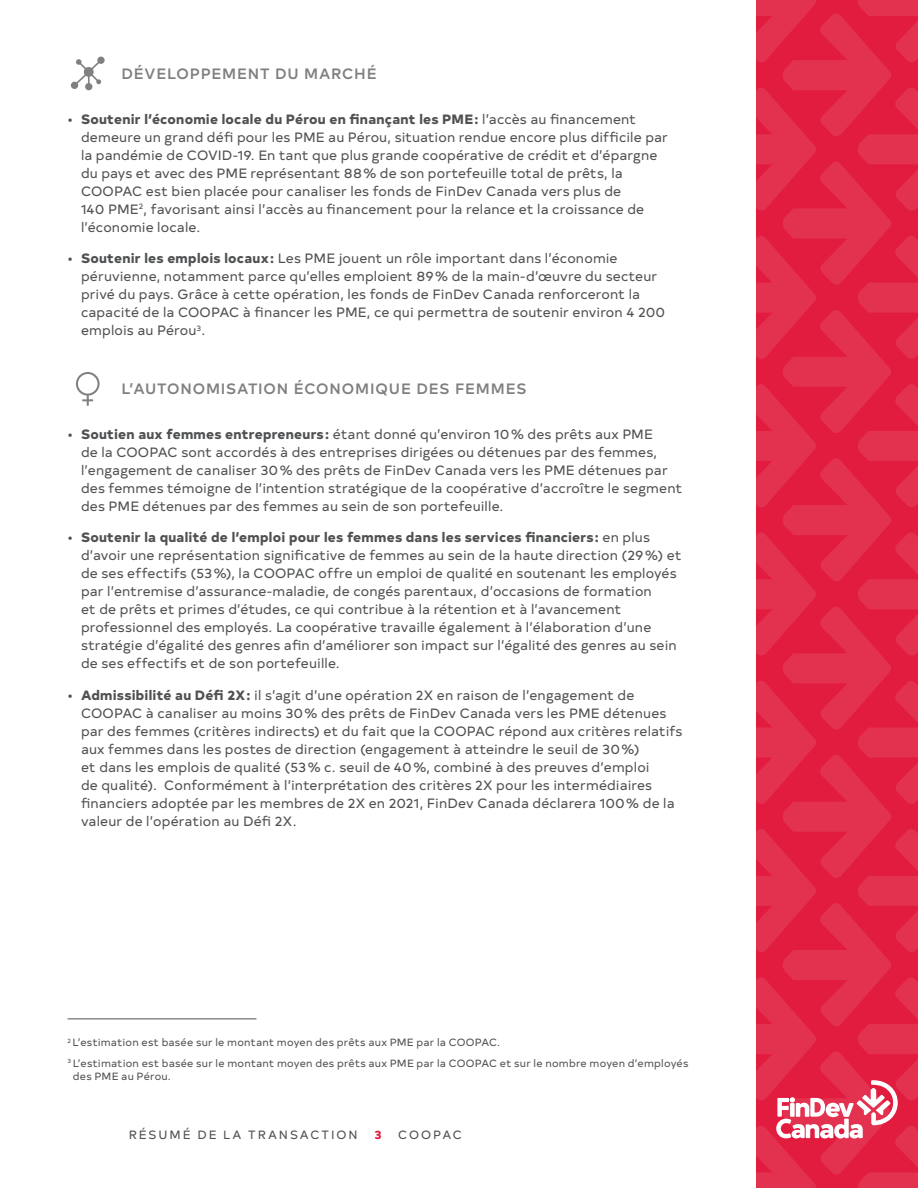
<style>
.page{position:relative;width:918px;height:1188px;background:#fff}
.page>*{position:absolute;margin:0;border:0;box-sizing:border-box;transform-origin:0 0}
.t1{font:500 15px "Typold";letter-spacing:.06em;color:#808080}
.t2{font:13.5px/18px "Typold";letter-spacing:.01em;color:#4f5153}
.t3{font:12px "Typold";letter-spacing:.165em;color:#4f5153}
.t4{font:800 12px "Typold";color:#e21c3f}
.Source_-_No_Rule{font:10.5px/13.5px "Typold";letter-spacing:.02em;color:#4f5153}
.Source_-_With_Rule{font:10.5px "Typold";letter-spacing:.02em;color:#4f5153}
.s1{font-weight:800}
</style>
<div class="page">
<svg style="left:756px;top:0;width:162px;height:1188px;background:#e2294a"></svg>
<svg style="left:71px;top:57px;width:34px;height:33px"></svg>
<svg style="left:76px;top:372px;width:24px;height:34px"></svg>
<hr style="left:68px;top:1018px;width:188px;height:1px;background:#4f5153">
<h3 class="t1" style="left:122px;top:61px;width:256px">DÉVELOPPEMENT DU MARCHÉ</h3>
<p class="t2" style="left:81px;top:109px;width:589px;text-indent:-14px">• <span class="s1">Soutenir l’économie locale du Pérou en finançant les PME :</span> l’accès au financement demeure un grand défi pour les PME au Pérou, situation rendue encore plus difficile par la pandémie de COVID‑19. En tant que plus grande coopérative de crédit et d’épargne du pays et avec des PME représentant 88 % de son portefeuille total de prêts, la COOPAC est bien placée pour canaliser les fonds de FinDev Canada vers plus de<br>140 PME<sup>2</sup>, favorisant ainsi l’accès au financement pour la relance et la croissance de l’économie locale.</p>
<p class="t2" style="left:81px;top:248px;width:586px;text-indent:-14px">• <span class="s1">Soutenir les emplois locaux :</span> Les PME jouent un rôle important dans l’économie péruvienne, notamment parce qu’elles emploient 89 % de la main‑d’œuvre du secteur privé du pays. Grâce à cette opération, les fonds de FinDev Canada renforceront la capacité de la COOPAC à financer les PME, ce qui permettra de soutenir environ 4 200 emplois au Pérou<sup>3</sup>.</p>
<h3 class="t1" style="left:122px;top:376px;width:407px">L’AUTONOMISATION ÉCONOMIQUE DES FEMMES</h3>
<p class="t2" style="left:81px;top:424px;width:603px;text-indent:-14px">• <span class="s1">Soutien aux femmes entrepreneurs :</span> étant donné qu’environ 10 % des prêts aux PME<br>de la COOPAC sont accordés à des entreprises dirigées ou détenues par des femmes, l’engagement de canaliser 30 % des prêts de FinDev Canada vers les PME détenues par des femmes témoigne de l’intention stratégique de la coopérative d’accroître le segment des PME détenues par des femmes au sein de son portefeuille.</p>
<p class="t2" style="left:81px;top:527px;width:602px;text-indent:-14px">• <span class="s1">Soutenir la qualité de l’emploi pour les femmes dans les services financiers :</span> en plus d’avoir une représentation significative de femmes au sein de la haute direction (29 %) et de ses effectifs (53 %), la COOPAC offre un emploi de qualité en soutenant les employés par l’entremise d’assurance‑maladie, de congés parentaux, d’occasions de formation<br>et de prêts et primes d’études, ce qui contribue à la rétention et à l’avancement professionnel des employés. La coopérative travaille également à l’élaboration d’une stratégie d’égalité des genres afin d’améliorer son impact sur l’égalité des genres au sein de ses effectifs et de son portefeuille.</p>
<p class="t2" style="left:81px;top:685px;width:603px;text-indent:-14px">• <span class="s1">Admissibilité au Défi 2X :</span> il s’agit d’une opération 2X en raison de l’engagement de COOPAC à canaliser au moins 30 % des prêts de FinDev Canada vers les PME détenues par des femmes (critères indirects) et du fait que la COOPAC répond aux critères relatifs aux femmes dans les postes de direction (engagement à atteindre le seuil de 30 %)<br>et dans les emplois de qualité (53 % c. seuil de 40 %, combiné à des preuves d’emploi<br>de qualité). Conformément à l’interprétation des critères 2X pour les intermédiaires financiers adoptée par les membres de 2X en 2021, FinDev Canada déclarera 100 % de la valeur de l’opération au Défi 2X.</p>
<p class="Source_-_With_Rule" style="left:68px;top:1034px;width:434px"><sup>2</sup> L’estimation est basée sur le montant moyen des prêts aux PME par la COOPAC.</p>
<p class="Source_-_No_Rule" style="left:73px;top:1055px;width:617px;text-indent:-5px"><sup>3</sup> L’estimation est basée sur le montant moyen des prêts aux PME par la COOPAC et sur le nombre moyen d’employés des PME au Pérou.</p>
<p class="t3" style="left:129px;top:1125px;width:231px">RÉSUMÉ DE LA TRANSACTION</p>
<p class="t4" style="left:374px;top:1124px;width:9px">3</p>
<p class="t3" style="left:398px;top:1125px;width:65px">COOPAC</p>
</div>
